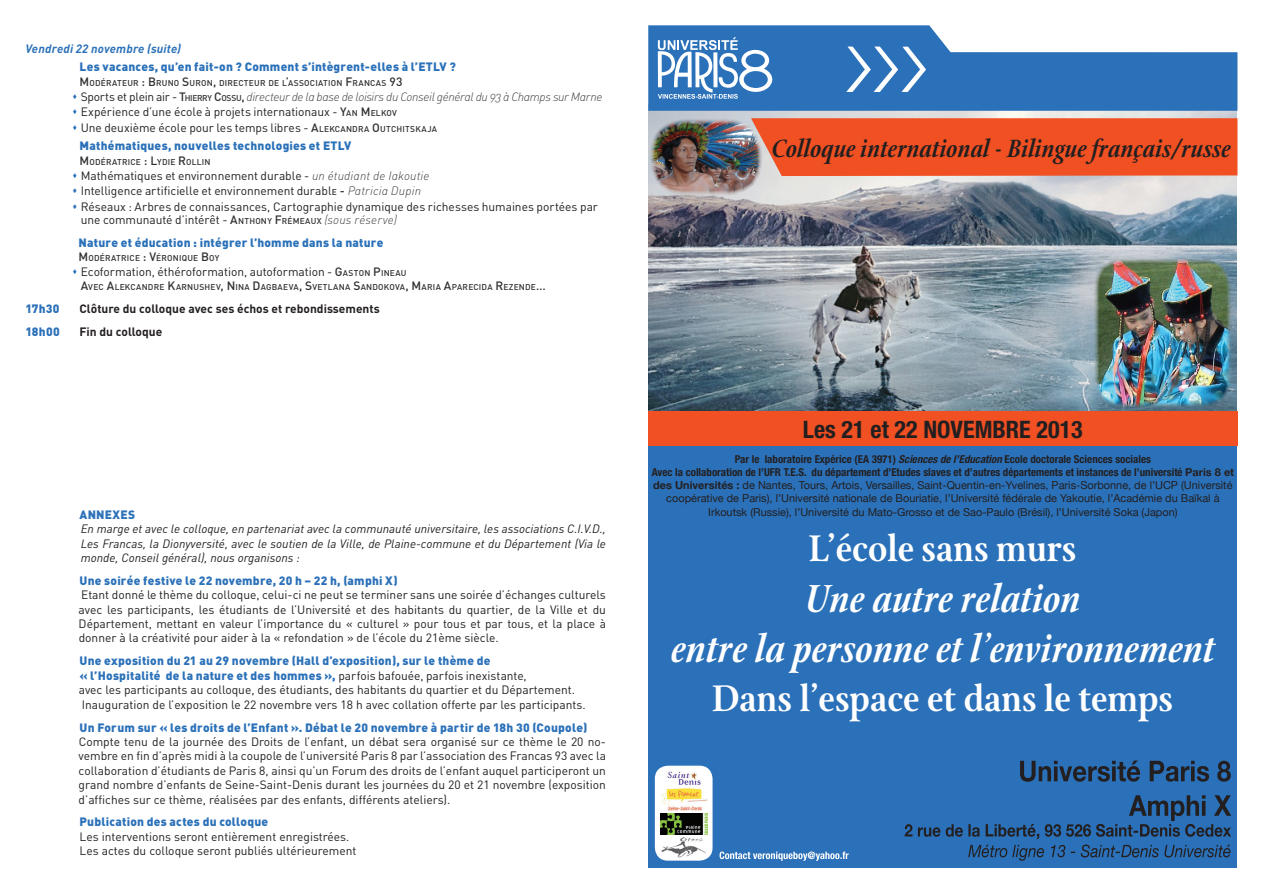
<style>
.page{position:relative;width:1263px;height:893px;background:#fff}
.page>*{position:absolute;margin:0;border:0;box-sizing:border-box;transform-origin:0 0}
.t1{font:italic 600 42.3px/50.7px "Stone Print";color:#fff;text-align:center}
.t2{font:600 40.05px "Stone Print";color:#fff}
.t3{font:italic 600 27px "Stone Print";color:#231f20}
.t4{font:700 condensed 24px "Helvetica Neue";color:#231f20}
.t5{font:12px/14.4px "DIN";color:#231f20}
.t6{font:900 12px/23px "DIN";letter-spacing:.02em;color:#2b71b9}
.t7{font:italic 12px/14.4px "DIN";color:#231f20;text-align:justify}
.t8{font:12px "DIN Light Italic Alt";letter-spacing:-.025em;color:#3e3e3f}
.t9{font:700 12px "DIN";color:#231f20}
.t10{font:italic 700 12px "DIN";letter-spacing:.015em;color:#2b71b9}
.t11{font:10.95px/13.2px "Helvetica Neue";color:#231f20;text-align:center}
.t12{font:500 8.4px "DIN";letter-spacing:.02em;color:#312f30}
.s1{font-size:12px}
.s2{font-family:"DIN";color:#231f20}
.s3{font-family:"DIN";font-weight:500;color:#312f30}
.s4{font-family:"DIN";font-weight:500;font-size:8.4px;color:#312f30}
.s5{font-weight:500;color:#312f30}
.s6{font-weight:500;font-size:8.4px;color:#312f30}
.s7{font-family:"DIN Light Italic Alt";color:#3e3e3f}
.s8{font-weight:400;color:#231f20}
.s9{font-family:"DIN Light Italic Alt";font-weight:400;color:#3e3e3f}
.s10{font-weight:900;color:#2b71b9}
.s11{font-weight:700;font-stretch:condensed}
.s12{font-weight:700;font-style:italic;font-stretch:condensed}
.s13{font-weight:700}
</style>
<div class="page">
<img style="left:648px;top:111px;width:589px;height:300px">
<svg style="left:648px;top:25px;width:589px;height:86px;fill:#2b71b9"></svg>
<svg style="left:846px;top:47px;width:80px;height:45px"></svg>
<svg style="left:658px;top:37px;width:114px;height:62px"></svg>
<div style="left:649px;top:446px;width:588px;height:422px;background:#2b71b9"></div>
<div style="left:648px;top:411px;width:589px;height:35px;background:#f05022"></div>
<div style="left:763px;top:118px;width:474px;height:58px;background:#f05022"></div>
<img style="left:1093px;top:258px;width:140px;height:150px">
<img style="left:649px;top:118px;width:114px;height:78px">
<div style="left:655px;top:766px;width:57px;height:95px;background:#fff;border-radius:13px"></div>
<img style="left:661px;top:813px;width:46px;height:21px">
<img style="left:661px;top:771px;width:47px;height:40px">
<img style="left:661px;top:837px;width:45px;height:20px">
<svg style="left:905px;top:795px;width:326px;height:66px"></svg>
<svg style="left:1020px;top:760px;width:211px;height:22px"></svg>
<svg style="left:720px;top:851px;width:129px;height:10px"></svg>
<p class="t10" style="left:26px;top:40px;width:157px">Vendredi 22 novembre (suite)</p>
<p class="t6" style="left:80px;top:55px;width:378px">Les vacances, qu’en fait-on ? Comment s’intègrent-elles à l’ETLV ?</p>
<p class="t12" style="left:80px;top:77px;width:325px"><span class="s1">M</span>ODÉRATEUR <span class="s1">: B</span>RUNO <span class="s1">S</span>URON<span class="s1">,</span> DIRECTEUR DE L<span class="s1">’</span>ASSOCIATION <span class="s1">F</span>RANCAS <span class="s1">93</span></p>
<p class="t8" style="left:81px;top:89px;width:523px"><span class="s2">Sports et plein air -</span> <span class="s3">T</span><span class="s4">HIERRY</span> <span class="s3">C</span> <span class="s4">OSS U</span><span class="s3">,</span> directeur de la base de loisirs du Conseil général du 93 à Champs sur Marne</p>
<p class="t5" style="left:81px;top:104px;width:358px;line-height:15.3px">Expérience d’une école à projets internationaux - <span class="s5">Y</span><span class="s6">AN</span> <span class="s5">M</span><span class="s6">ELKOV<br></span>Une deuxième école pour les temps libres - <span class="s5">A</span><span class="s6">LEKCANDRA</span> <span class="s5">O</span> <span class="s6">UTCHITSKAJA</span></p>
<p class="t6" style="left:80px;top:134px;width:273px">Mathématiques, nouvelles technologies et ETLV</p>
<p class="t12" style="left:80px;top:156px;width:133px"><span class="s1">M</span>ODÉRATRICE <span class="s1">: L</span>YDIE <span class="s1">R</span>OLLIN</p>
<p class="t5" style="left:81px;top:168px;width:519px;line-height:15.3px">Mathématiques et environnement durable - <span class="s7">un étudiant de Iakoutie<br></span>Intelligence artificielle et environnement durabl<span class="s6">E</span> <span class="s5">-</span> <span class="s7">Patricia Dupin<br></span>Réseaux : Arbres de connaissances, Cartographie dynamique des richesses humaines portées par</p>
<p class="t6" style="left:79px;top:207px;width:320px"><span class="s8">une communauté d’intérêt -</span> <span class="s5">A</span><span class="s6">NTHONY</span> <span class="s5">F</span><span class="s6">RÉM EAUX</span> <span class="s9">(sous réserve)<br></span>Nature et éducation : intégrer l’homme dans la nature</p>
<p class="t12" style="left:79px;top:253px;width:142px"><span class="s1">M</span>ODÉRATRICE <span class="s1">: V</span>ÉRONIQUE <span class="s1">B</span>OY</p>
<p class="t5" style="left:81px;top:265px;width:327px">Ecoformation, éthéroformation, autoformation - <span class="s5">G</span><span class="s6">ASTON</span> <span class="s5">P</span><span class="s6">INEAU</span></p>
<p class="t12" style="left:81px;top:281px;width:467px"><span class="s1">A</span>VEC <span class="s1">A</span>LEKCANDRE <span class="s1">K</span>ARNUSHEV<span class="s1">, N</span> INA <span class="s1">D</span>AGBAEVA<span class="s1">, S</span>VETLANA <span class="s1">S</span>ANDOKOVA<span class="s1">, M</span>ARIA <span class="s1">A</span>PARECIDA <span class="s1">R</span> EZENDE<span class="s1">…</span></p>
<p class="t6" style="left:26px;top:296px;width:35px">17h30</p>
<p class="t9" style="left:80px;top:300px;width:302px">Clôture du colloque avec ses échos et rebondissements</p>
<p class="t6" style="left:26px;top:319px;width:36px">18h00</p>
<p class="t9" style="left:80px;top:323px;width:84px">Fin du colloque</p>
<p class="t6" style="left:80px;top:502px;width:57px">ANNEXES</p>
<p class="t7" style="left:81px;top:521px;width:527px">En marge et avec le colloque, en partenariat avec la communauté universitaire, les associations C.I.V.D., Les Francas, la Dionyversité, avec le soutien de la Ville, de Plaine-commune et du Département (Via le monde, Conseil général), nous organisons :</p>
<p class="t6" style="left:80px;top:568px;width:320px">Une soirée festive le 22 novembre, 20 h – 22 h, (amphi X)</p>
<p class="t5" style="left:79px;top:587px;width:529px;text-align:justify">Etant donné le thème du colloque, celui-ci ne peut se terminer sans une soirée d’échanges culturels avec les participants, les étudiants de l’Université et des habitants du quartier, de la Ville et du Département, mettant en valeur l’importance du « culturel » pour tous et par tous, et la place à donner à la créativité pour aider à la « refondation » de l’école du 21ème siècle.</p>
<p class="t5" style="left:79px;top:654px;width:508px"><span class="s10">Une exposition du 21 au 29 novembre (Hall d’exposition), sur le thème de<br>« l’Hospitalité de la nature et des hommes »,</span> parfois bafouée, parfois inexistante,<br>avec les participants au colloque, des étudiants, des habitants du quartier et du Département.<br>Inauguration de l’exposition le 22 novembre vers 18 h avec collation offerte par les participants.</p>
<p class="t6" style="left:80px;top:715px;width:509px">Un Forum sur « les droits de l’Enfant ». Débat le 20 novembre à partir de 18h 30 (Coupole)</p>
<p class="t5" style="left:79px;top:734px;width:529px;text-align:justify">Compte tenu de la journée des Droits de l’enfant, un débat sera organisé sur ce thème le 20 no&shy;vembre en fin d’après midi à la coupole de l’université Paris 8 par l’association des Francas 93 avec la collaboration d’étudiants de Paris 8, ainsi qu’un Forum des droits de l’enfant auquel participeront un grand nombre d’enfants de Seine-Saint-Denis durant les journées du 20 et 21 novembre (exposition d’affiches sur ce thème, réalisées par des enfants, différents ateliers).</p>
<p class="t6" style="left:80px;top:810px;width:190px">Publication des actes du colloque</p>
<p class="t5" style="left:80px;top:829px;width:278px">Les interventions seront entièrement enregistrées.<br>Les actes du colloque seront publiés ultérieurement</p>
<h3 class="t3" style="left:771px;top:132px;width:461px">Colloque international - Bilingue français/russe</h3>
<h3 class="t4" style="left:803px;top:415px;width:281px">Les 21 et 22 NOVEMBRE 2013</h3>
<p class="t11" style="left:652px;top:452px;width:584px"><span class="s11">Par le laboratoire Expérice (EA 3971)</span> <span class="s12">Sciences de l’Education</span> <span class="s11">Ecole doctorale Sciences sociales<br>Avec la collaboration de l’UFR T.E.S. du département d’Etudes slaves et d’autres départements et instances de l’université</span> <span class="s13">Paris 8 et des Universités :</span> de Nantes, Tours, Artois, Versailles, Saint-Quentin-en-Yvelines, Paris-Sorbonne, de l’UCP (Université coopérative de Paris), l’Université nationale de Bouriatie, l’Université fédérale de Yakoutie, l’Académie du Baïkal à Irkoutsk (Russie), l’Université du Mato-Grosso et de Sao-Paulo (Brésil), l’Université Soka (Japon)</p>
<h2 class="t2" style="left:809px;top:525px;width:269px">L’école sans murs</h2>
<h1 class="t1" style="left:671px;top:573px;width:545px">Une autre relation<br>entre la personne et l’environnement</h1>
<h2 class="t2" style="left:712px;top:675px;width:462px">Dans l’espace et dans le temps</h2>
</div>
